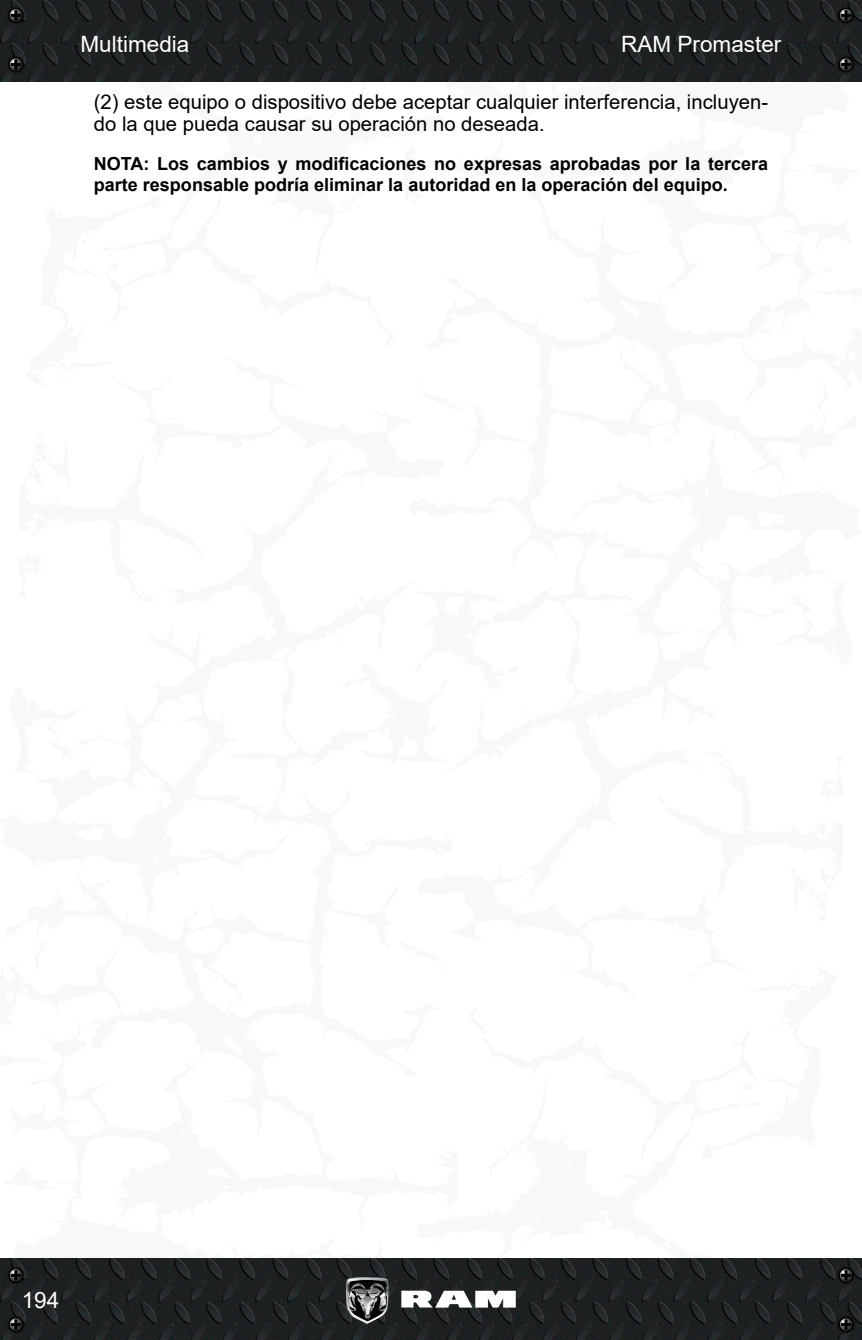
<style>
.page{position:relative;width:862px;height:1340px;background:#fff}
.page>*{position:absolute;margin:0;border:0;box-sizing:border-box;transform-origin:0 0}
.t1{font:22.5px "Arial";color:#fff}
._4_Normal{font:20.25px/22.5px "Arial";color:#000}
._6_NOTA{font:700 18px/20.2px "Arial";color:#000}
</style>
<div class="page">
<svg style="left:861px;top:39px;width:1px;height:1259px"></svg>
<img style="left:0;top:0;width:861px;height:81px">
<img style="left:0;top:1258px;width:861px;height:81px">
<svg style="left:401px;top:1290px;width:114px;height:17px"></svg>
<img style="left:346px;top:1276px;width:42px;height:47px">
<img style="left:5px;top:4px;width:22px;height:22px">
<svg style="left:8px;top:8px;width:16px;height:15px"></svg>
<img style="left:5px;top:1264px;width:22px;height:22px">
<svg style="left:8px;top:1267px;width:16px;height:15px"></svg>
<img style="left:834px;top:4px;width:22px;height:22px">
<svg style="left:837px;top:8px;width:16px;height:15px"></svg>
<img style="left:834px;top:1264px;width:22px;height:22px">
<svg style="left:837px;top:1267px;width:16px;height:15px"></svg>
<img style="left:5px;top:53px;width:22px;height:23px">
<svg style="left:8px;top:57px;width:16px;height:15px"></svg>
<img style="left:5px;top:1313px;width:22px;height:22px">
<svg style="left:8px;top:1316px;width:16px;height:15px"></svg>
<img style="left:834px;top:53px;width:22px;height:23px">
<svg style="left:837px;top:57px;width:16px;height:15px"></svg>
<img style="left:834px;top:1313px;width:22px;height:22px">
<svg style="left:837px;top:1316px;width:16px;height:15px"></svg>
<p class="t1" style="left:80px;top:29px;width:110px">Multimedia</p>
<p class="t1" style="left:621px;top:29px;width:162px">RAM Promaster</p>
<p class="_4_Normal" style="left:94px;top:90px;width:675px">(2) este equipo o dispositivo debe aceptar cualquier interferencia, incluyen&shy;do la que pueda causar su operación no deseada.</p>
<p class="_6_NOTA" style="left:94px;top:154px;width:675px">NOTA: Los cambios y modificaciones no expresas aprobadas por la tercera parte responsable podría eliminar la autoridad en la operación del equipo.</p>
<p class="t1" style="left:22px;top:1284px;width:39px">194</p>
</div>
